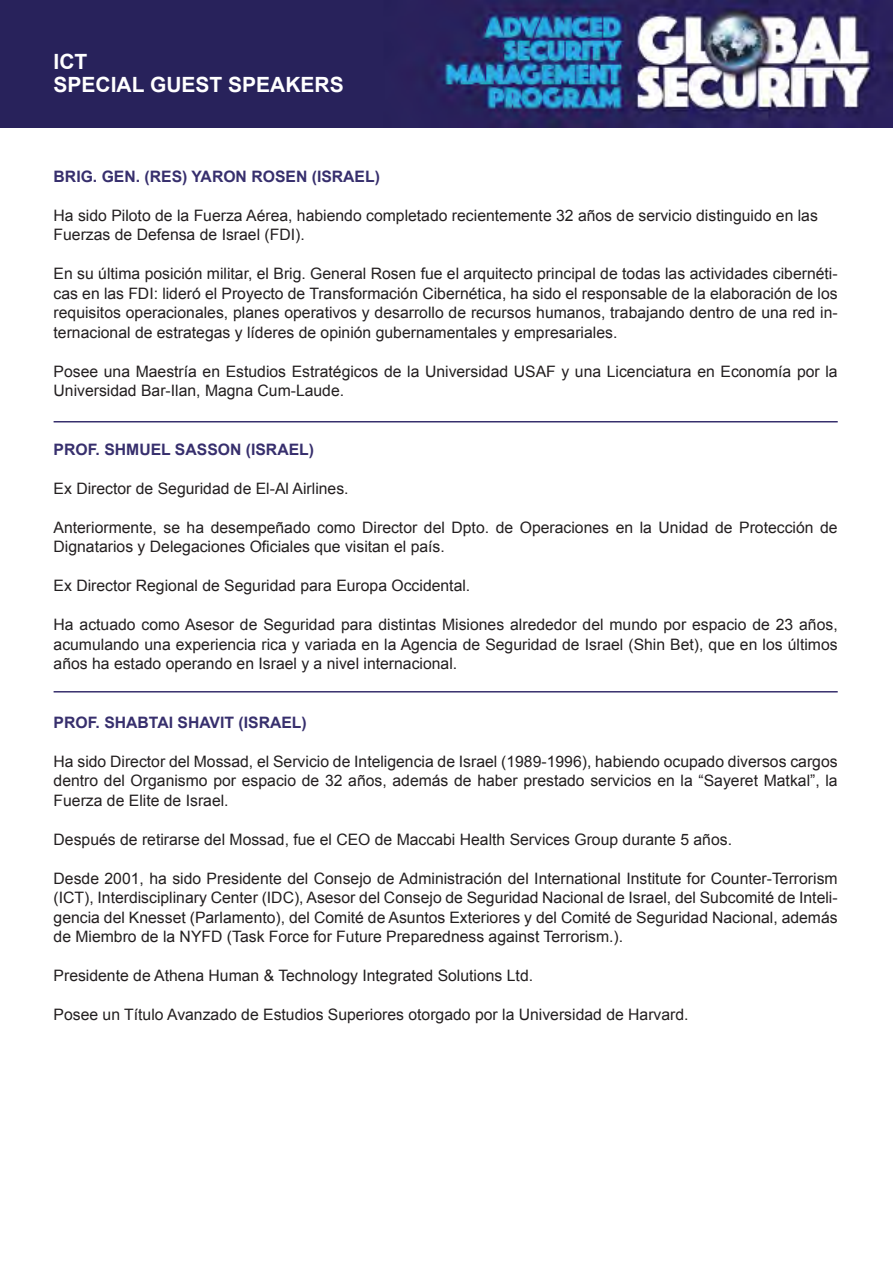
<style>
.page{position:relative;width:893px;height:1263px;background:#fff}
.page>*{position:absolute;margin:0;border:0;box-sizing:border-box;transform-origin:0 0}
.t1{font:700 21px "Arial";color:#fff}
.t2{font:15.75px/19.5px "Arial";color:#231f20}
.t3{font:700 15.75px "Arial";color:#372f6d}
</style>
<div class="page">
<img style="left:0;top:0;width:892px;height:128px">
<hr style="left:54px;top:421px;width:784px;height:1px;background:#372f6d">
<hr style="left:54px;top:691px;width:784px;height:1px;background:#372f6d">
<p class="t1" style="left:54px;top:48px;width:35px">ICT</p>
<p class="t1" style="left:54px;top:71px;width:292px">SPECIAL GUEST SPEAKERS</p>
<p class="t3" style="left:54px;top:166px;width:328px">BRIG. GEN. (RES) YARON ROSEN (ISRAEL)</p>
<p class="t2" style="left:54px;top:205px;width:766px">Ha sido Piloto de la Fuerza Aérea, habiendo completado recientemente 32 años de servicio distinguido en las</p>
<p class="t2" style="left:54px;top:225px;width:253px">Fuerzas de Defensa de Israel (FDI).</p>
<p class="t2" style="left:54px;top:264px;width:786px">En su última posición militar, el Brig. General Rosen fue el arquitecto principal de todas las actividades cibernéti&shy;cas en las FDI: lideró el Proyecto de Transformación Cibernética, ha sido el responsable de la elaboración de los</p>
<p class="t2" style="left:54px;top:303px;width:786px">requisitos operacionales, planes operativos y desarrollo de recursos humanos, trabajando dentro de una red in&shy;ternacional de estrategas y líderes de opinión gubernamentales y empresariales.</p>
<p class="t2" style="left:54px;top:361px;width:786px">Posee una Maestría en Estudios Estratégicos de la Universidad USAF y una Licenciatura en Economía por la<br>Universidad Bar-Ilan, Magna Cum-Laude.</p>
<p class="t3" style="left:54px;top:439px;width:262px">PROF. SHMUEL SASSON (ISRAEL)</p>
<p class="t2" style="left:54px;top:478px;width:297px">Ex Director de Seguridad de El-Al Airlines.</p>
<p class="t2" style="left:54px;top:517px;width:785px">Anteriormente, se ha desempeñado como Director del Dpto. de Operaciones en la Unidad de Protección de<br>Dignatarios y Delegaciones Oficiales que visitan el país.</p>
<p class="t2" style="left:54px;top:576px;width:418px">Ex Director Regional de Seguridad para Europa Occidental.</p>
<p class="t2" style="left:54px;top:615px;width:786px;text-align:justify">Ha actuado como Asesor de Seguridad para distintas Misiones alrededor del mundo por espacio de 23 años, acumulando una experiencia rica y variada en la Agencia de Seguridad de Israel (Shin Bet), que en los últimos años ha estado operando en Israel y a nivel internacional.</p>
<p class="t3" style="left:54px;top:712px;width:255px">PROF. SHABTAI SHAVIT (ISRAEL)</p>
<p class="t2" style="left:54px;top:751px;width:786px;text-align:justify">Ha sido Director del Mossad, el Servicio de Inteligencia de Israel (1989-1996), habiendo ocupado diversos cargos dentro del Organismo por espacio de 32 años, además de haber prestado servicios en la “Sayeret Matkal”, la Fuerza de Elite de Israel.</p>
<p class="t2" style="left:54px;top:829px;width:680px">Después de retirarse del Mossad, fue el CEO de Maccabi Health Services Group durante 5 años.</p>
<p class="t2" style="left:54px;top:868px;width:786px;text-align:justify">Desde 2001, ha sido Presidente del Consejo de Administración del International Institute for Counter-Terrorism (ICT), Interdisciplinary Center (IDC), Asesor del Consejo de Seguridad Nacional de Israel, del Subcomité de Inteli&shy;gencia del Knesset (Parlamento), del Comité de Asuntos Exteriores y del Comité de Seguridad Nacional, además de Miembro de la NYFD (Task Force for Future Preparedness against Terrorism.).</p>
<p class="t2" style="left:54px;top:966px;width:481px">Presidente de Athena Human &amp; Technology Integrated Solutions Ltd.</p>
<p class="t2" style="left:54px;top:1005px;width:636px">Posee un Título Avanzado de Estudios Superiores otorgado por la Universidad de Harvard.</p>
</div>
